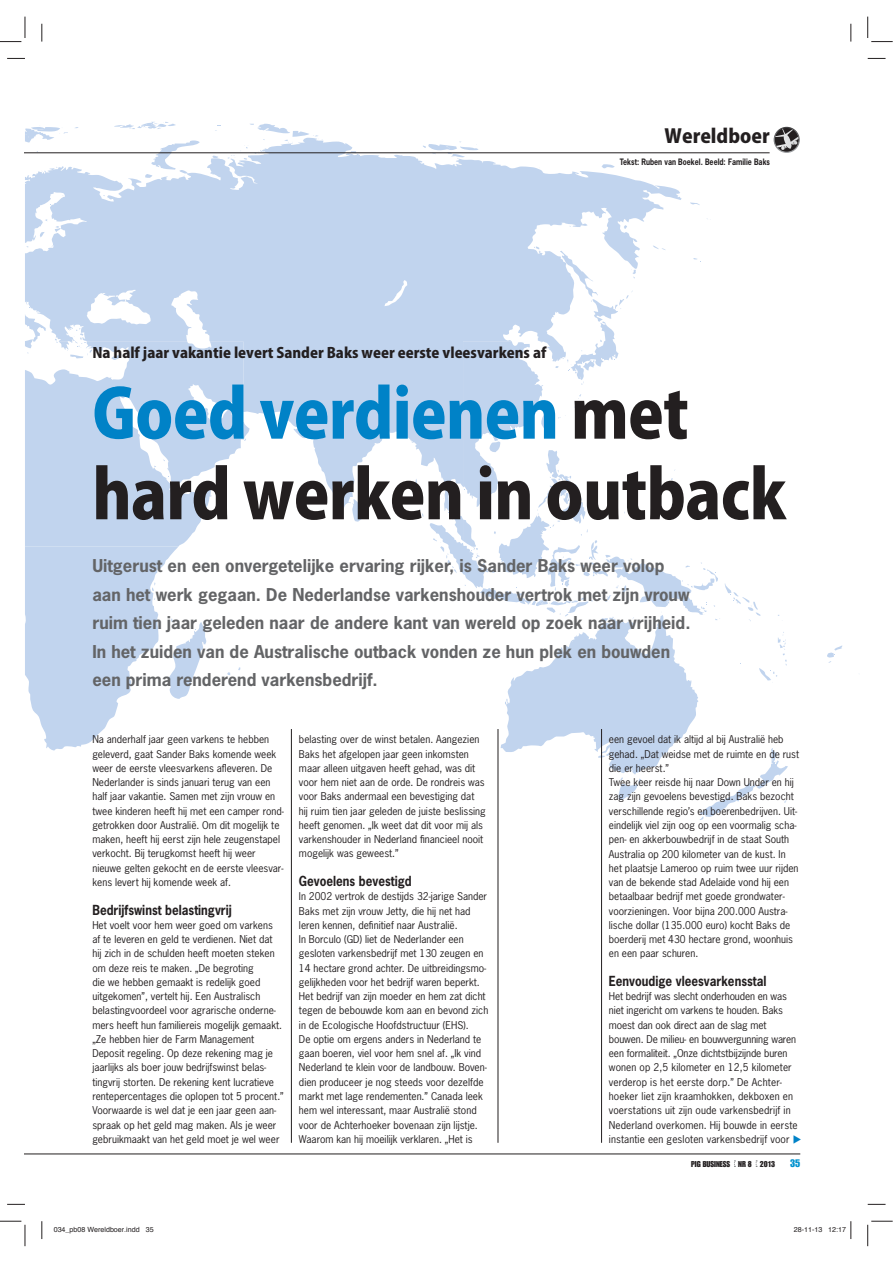
<style>
.page{position:relative;width:893px;height:1263px;background:#fff}
.page>*{position:absolute;margin:0;border:0;box-sizing:border-box;transform-origin:0 0}
.t1{font:67.2px/80.6px "Koz Go Pro Heavy 90 msp RKSJ H";letter-spacing:-.01em;color:#231f20;scale:.95 1}
.t2{font:19.05px "Koz Go Pro Heavy 90 msp RKSJ H";color:#231f20}
.t3{font:700 16.65px/28.5px "News Gothic Std";color:#636466}
.t4{font:14.25px "Koz Go Pro Heavy 90 msp RKSJ H";color:#231f20}
.t5{font:700 13.05px "News Gothic Std";color:#231f20;scale:.9 1}
.t6{font:10.65px "Impact LT Std";color:#0092cf}
.t7{font:10.05px/14.2px "News Gothic Std";color:#231f20}
.t8{font:700 8.25px "News Gothic Std";color:#231f20;scale:.85 1}
.t9{font:8.25px "Impact LT Std";color:#231f20}
.t10{font:7.2px "Helvetica";color:#231f20}
.s1{color:#0082c7}
</style>
<div class="page">
<svg style="left:114px;top:122px;width:62px;height:7px"></svg>
<svg style="left:25px;top:127px;width:43px;height:11px"></svg>
<svg style="left:250px;top:124px;width:68px;height:14px"></svg>
<svg style="left:690px;top:202px;width:10px;height:3px"></svg>
<svg style="left:827px;top:646px;width:15px;height:17px"></svg>
<svg style="left:497px;top:516px;width:291px;height:304px"></svg>
<svg style="left:25px;top:138px;width:657px;height:613px"></svg>
<svg style="left:25px;top:342px;width:518px;height:204px;fill:#c1d4ee"></svg>
<svg style="left:25px;top:314px;width:21px;height:40px"></svg>
<hr style="left:25px;top:1154px;width:775px;height:1px;background:#231f20">
<hr style="left:25px;top:153px;width:744px;height:1px;background:#231f20">
<hr style="left:291px;top:729px;width:1px;height:414px;background:#231f20">
<hr style="left:498px;top:729px;width:1px;height:414px;background:#231f20">
<hr style="left:601px;top:729px;width:1px;height:414px;background:#231f20">
<svg style="left:773px;top:127px;width:27px;height:26px"></svg>
<svg style="left:7px;top:58px;width:18px;height:1px"></svg>
<svg style="left:868px;top:58px;width:17px;height:1px"></svg>
<svg style="left:7px;top:1204px;width:18px;height:1px"></svg>
<svg style="left:868px;top:1204px;width:17px;height:1px"></svg>
<svg style="left:41px;top:24px;width:2px;height:18px"></svg>
<svg style="left:41px;top:1221px;width:2px;height:18px"></svg>
<svg style="left:850px;top:24px;width:1px;height:18px"></svg>
<svg style="left:0;top:17px;width:26px;height:25px"></svg>
<svg style="left:0;top:1221px;width:26px;height:25px"></svg>
<svg style="left:867px;top:17px;width:26px;height:25px"></svg>
<svg style="left:867px;top:1221px;width:26px;height:25px"></svg>
<svg style="left:850px;top:1221px;width:1px;height:18px"></svg>
<h2 class="t2" style="left:664px;top:129px;width:107px">Wereldboer</h2>
<p class="t8" style="left:620px;top:158px;width:178px">Tekst: Ruben van Boekel. Beeld: Familie Baks</p>
<h3 class="t4" style="left:92px;top:347px;width:455px">Na half jaar vakantie levert Sander Baks weer eerste vleesvarkens af</h3>
<h1 class="t1" style="left:92px;top:382px;width:732px"><span class="s1">Goed verdienen</span> met hard werken in outback</h1>
<p class="t3" style="left:92px;top:553px;width:600px">Uitgerust en een onvergetelijke ervaring rijker, is Sander Baks weer volop aan het werk gegaan. De Nederlandse varkenshouder vertrok met zijn vrouw ruim tien jaar geleden naar de andere kant van wereld op zoek naar vrijheid.<br>In het zuiden van de Australische outback vonden ze hun plek en bouwden een prima renderend varkensbedrijf.</p>
<p class="t7" style="left:92px;top:733px;width:193px">Na anderhalf jaar geen varkens te hebben geleverd, gaat Sander Baks komende week weer de eerste vleesvarkens afleveren. De Nederlander is sinds januari terug van een half jaar vakantie. Samen met zijn vrouw en twee kinderen heeft hij met een camper rond&shy;getrokken door Australië. Om dit mogelijk te maken, heeft hij eerst zijn hele zeugenstapel verkocht. Bij terugkomst heeft hij weer nieuwe gelten gekocht en de eerste vleesvar&shy;kens levert hij komende week af.</p>
<p class="t5" style="left:92px;top:904px;width:156px">Bedrijfswinst belastingvrij</p>
<p class="t7" style="left:92px;top:919px;width:193px">Het voelt voor hem weer goed om varkens<br>af te leveren en geld te verdienen. Niet dat hij zich in de schulden heeft moeten steken om deze reis te maken. „De begroting<br>die we hebben gemaakt is redelijk goed uitgekomen”, vertelt hij. Een Australisch belastingvoordeel voor agrarische onderne&shy;mers heeft hun familiereis mogelijk gemaakt. „Ze hebben hier de Farm Management Deposit regeling. Op deze rekening mag je jaarlijks als boer jouw bedrijfswinst belas&shy;tingvrij storten. De rekening kent lucratieve rentepercentages die oplopen tot 5 procent.” Voorwaarde is wel dat je een jaar geen aan&shy;spraak op het geld mag maken. Als je weer gebruikmaakt van het geld moet je wel weer</p>
<p class="t7" style="left:299px;top:733px;width:188px">belasting over de winst betalen. Aangezien Baks het afgelopen jaar geen inkomsten maar alleen uitgaven heeft gehad, was dit voor hem niet aan de orde. De rondreis was voor Baks andermaal een bevestiging dat hij ruim tien jaar geleden de juiste beslissing heeft genomen. „Ik weet dat dit voor mij als varkenshouder in Nederland financieel nooit mogelijk was geweest.”</p>
<p class="t5" style="left:299px;top:876px;width:127px">Gevoelens bevestigd</p>
<p class="t7" style="left:299px;top:890px;width:191px">In 2002 vertrok de destijds 32-jarige Sander Baks met zijn vrouw Jetty, die hij net had leren kennen, definitief naar Australië.<br>In Borculo (GD) liet de Nederlander een gesloten varkensbedrijf met 130 zeugen en 14 hectare grond achter. De uitbreidingsmo&shy;gelijkheden voor het bedrijf waren beperkt.<br>Het bedrijf van zijn moeder en hem zat dicht tegen de bebouwde kom aan en bevond zich in de Ecologische Hoofdstructuur (EHS).<br>De optie om ergens anders in Nederland te gaan boeren, viel voor hem snel af. „Ik vind Nederland te klein voor de landbouw. Boven&shy;dien produceer je nog steeds voor dezelfde markt met lage rendementen.” Canada leek hem wel interessant, maar Australië stond voor de Achterhoeker bovenaan zijn lijstje.<br>Waarom kan hij moeilijk verklaren. „Het is</p>
<p class="t7" style="left:609px;top:733px;width:192px">een gevoel dat ik altijd al bij Australië heb gehad. „Dat weidse met de ruimte en de rust die er heerst.”<br>Twee keer reisde hij naar Down Under en hij zag zijn gevoelens bevestigd. Baks bezocht verschillende regio’s en boerenbedrijven. Uit&shy;eindelijk viel zijn oog op een voormalig scha&shy;pen- en akkerbouwbedrijf in de staat South Australia op 200 kilometer van de kust. In het plaatsje Lameroo op ruim twee uur rijden van de bekende stad Adelaide vond hij een betaalbaar bedrijf met goede grondwater&shy;voorzieningen. Voor bijna 200.000 Austra&shy;lische dollar (135.000 euro) kocht Baks de boerderij met 430 hectare grond, woonhuis en een paar schuren.</p>
<p class="t5" style="left:609px;top:976px;width:177px">Eenvoudige vleesvarkensstal</p>
<p class="t7" style="left:609px;top:990px;width:190px">Het bedrijf was slecht onderhouden en was niet ingericht om varkens te houden. Baks moest dan ook direct aan de slag met bouwen. De milieu- en bouwvergunning waren een formaliteit. „Onze dichtstbijzijnde buren wonen op 2,5 kilometer en 12,5 kilometer verderop is het eerste dorp.” De Achter&shy;hoeker liet zijn kraamhokken, dekboxen en voerstations uit zijn oude varkensbedrijf in Nederland overkomen. Hij bouwde in eerste instantie een gesloten varkensbedrijf voor</p>
<p class="t9" style="left:691px;top:1159px;width:85px">PIG BUSINESS NR 8 2013</p>
<p class="t6" style="left:790px;top:1157px;width:12px">35</p>
<p class="t10" style="left:54px;top:1226px;width:101px">034_pb08 Wereldboer.indd 35</p>
<p class="t10" style="left:794px;top:1226px;width:54px">28-11-13 12:17</p>
</div>
